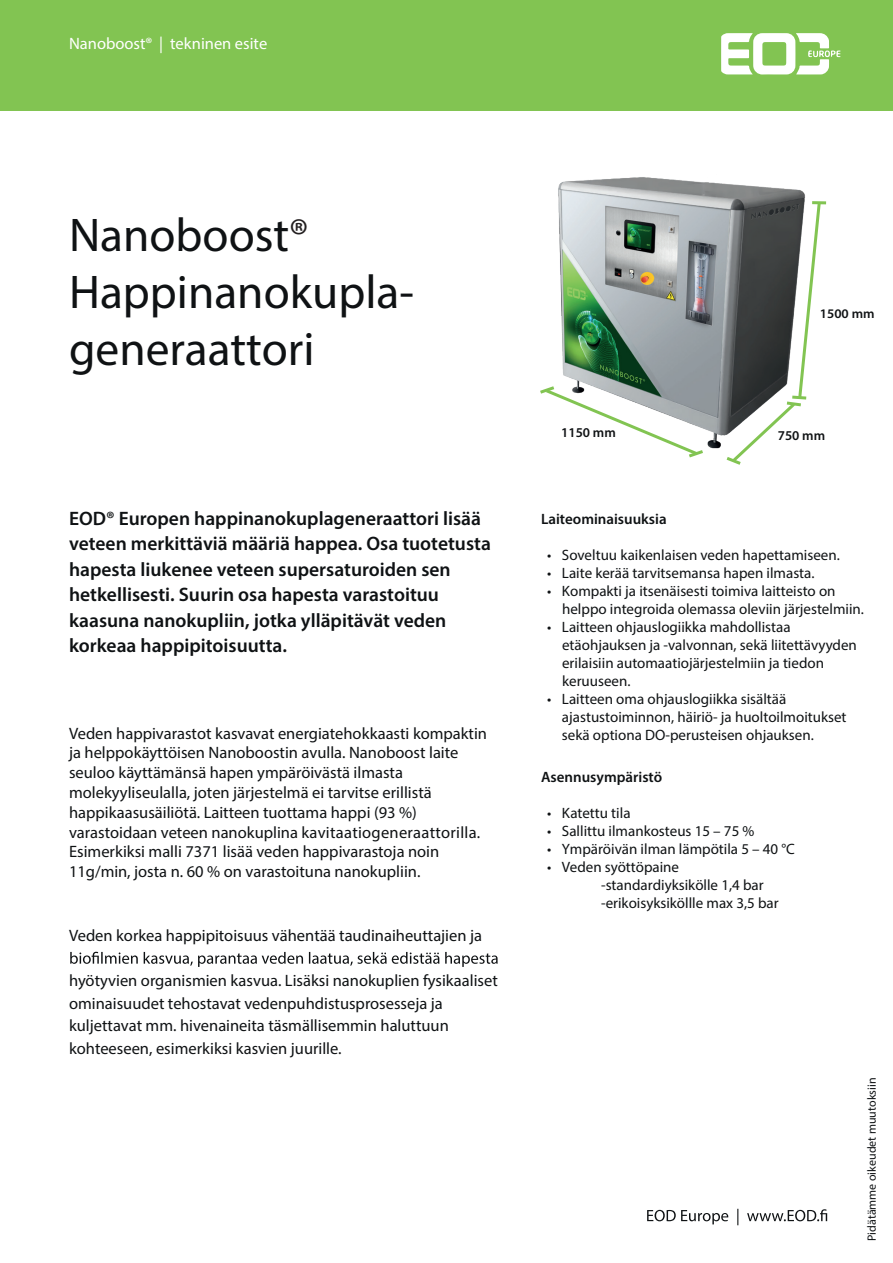
<style>
.page{position:relative;width:893px;height:1263px;background:#fff}
.page>*{position:absolute;margin:0;border:0;box-sizing:border-box;transform-origin:0 0}
.t1{font:47.55px/57px "Myriad Pro";color:#0f1214}
.t2{font:600 19.5px/25.5px "Myriad Pro";color:#0f1214}
.t3{font:16.5px/19.8px "Myriad Pro";color:#0f1214}
.t4{font:16.5px "Myriad Pro";color:#fff}
.t5{font:15px/18px "Myriad Pro";color:#0f1214}
.t6{font:600 15px "Myriad Pro";color:#0f1214}
.t7{font:600 13.5px "Myriad Pro";color:#0f1214}
.t8{font:600 13.2px "Myriad Pro";color:#0f1214}
.t9{font:12px "Myriad Pro";color:#0f1214}
.s1{font-size:46.5px;color:#231f20}
</style>
<div class="page">
<div style="left:0;top:0;width:893px;height:111px;background:#82c452"></div>
<svg style="left:721px;top:33px;width:119px;height:42px"></svg>
<svg style="left:70px;top:952px;width:428px;height:15px"></svg>
<svg style="left:647px;top:1209px;width:180px;height:16px"></svg>
<hr style="left:812px;top:201px;width:14px;height:3px;background:#82c452">
<svg style="left:540px;top:389px;width:163px;height:69px"></svg>
<svg style="left:726px;top:201px;width:96px;height:264px"></svg>
<img style="left:544px;top:177px;width:275px;height:272px">
<p class="t4" style="left:69px;top:33px;width:200px">Nanoboost® | tekninen esite</p>
<p class="t1" style="left:69px;top:206px;width:346px">Nanoboost<span class="s1">®<br></span>Happinanokupla&shy;generaattori</p>
<p class="t2" style="left:69px;top:505px;width:423px">EOD® Europen happinanokuplageneraattori lisää veteen merkittäviä määriä happea. Osa tuotetusta hapesta liukenee veteen supersaturoiden sen hetkellisesti. Suurin osa hapesta varastoituu kaasuna nanokupliin, jotka ylläpitävät veden korkeaa happipitoisuutta.</p>
<p class="t8" style="left:820px;top:305px;width:56px">1500 mm</p>
<p class="t7" style="left:561px;top:424px;width:56px">1150 mm</p>
<p class="t7" style="left:778px;top:427px;width:49px">750 mm</p>
<p class="t6" style="left:541px;top:509px;width:127px">Laiteominaisuuksia</p>
<p class="t5" style="left:547px;top:546px;width:294px">• Soveltuu kaikenlaisen veden hapettamiseen.</p>
<p class="t5" style="left:547px;top:564px;width:269px">• Laite kerää tarvitsemansa hapen ilmasta.</p>
<p class="t5" style="left:562px;top:582px;width:303px;text-indent:-15px">• Kompakti ja itsenäisesti toimiva laitteisto on helppo integroida olemassa oleviin järjestelmiin.</p>
<p class="t5" style="left:562px;top:618px;width:296px;text-indent:-15px">• Laitteen ohjauslogiikka mahdollistaa etäohjauksen ja -valvonnan, sekä liitettävyyden erilaisiin automaatiojärjestelmiin ja tiedon keruuseen.</p>
<p class="t5" style="left:562px;top:690px;width:286px;text-indent:-15px">• Laitteen oma ohjauslogiikka sisältää ajastustoiminnon, häiriö- ja huoltoilmoitukset</p>
<p class="t3" style="left:69px;top:723px;width:420px">Veden happivarastot kasvavat energiatehokkaasti kompaktin</p>
<p class="t5" style="left:562px;top:726px;width:253px">sekä optiona DO-perusteisen ohjauksen.</p>
<p class="t3" style="left:69px;top:743px;width:413px">ja helppokäyttöisen Nanoboostin avulla. Nanoboost laite seuloo käyttämänsä hapen ympäröivästä ilmasta molekyyliseulalla, joten järjestelmä ei tarvitse erillistä happikaasusäiliötä. Laitteen tuottama happi (93 %) varastoidaan veteen nanokuplina kavitaatiogeneraattorilla.<br>Esimerkiksi malli 7371 lisää veden happivarastoja noin 11g/min, josta n. 60 % on varastoituna nanokupliin.</p>
<p class="t6" style="left:541px;top:767px;width:123px">Asennusympäristö</p>
<p class="t5" style="left:547px;top:804px;width:85px">• Katettu tila</p>
<p class="t5" style="left:547px;top:822px;width:209px">• Sallittu ilmankosteus 15 – 75 %</p>
<p class="t5" style="left:547px;top:840px;width:249px">• Ympäröivän ilman lämpötila 5 – 40 °C</p>
<p class="t5" style="left:601px;top:858px;width:179px;text-indent:-54px">• Veden syöttöpaine -standardiyksikölle 1,4 bar -erikoisyksiköllle max 3,5 bar</p>
<p class="t3" style="left:69px;top:925px;width:414px">Veden korkea happipitoisuus vähentää taudinaiheuttajien ja</p>
<p class="t3" style="left:69px;top:969px;width:430px;line-height:22.5px">hyötyvien organismien kasvua. Lisäksi nanokuplien fysikaaliset ominaisuudet tehostavat vedenpuhdistusprosesseja ja kuljettavat mm. hivenaineita täsmällisemmin haluttuun kohteeseen, esimerkiksi kasvien juurille.</p>
<p class="t9" style="left:864px;top:1241px;width:165px;rotate:-90deg">Pidätämme oikeudet muutoksiin</p>
</div>
